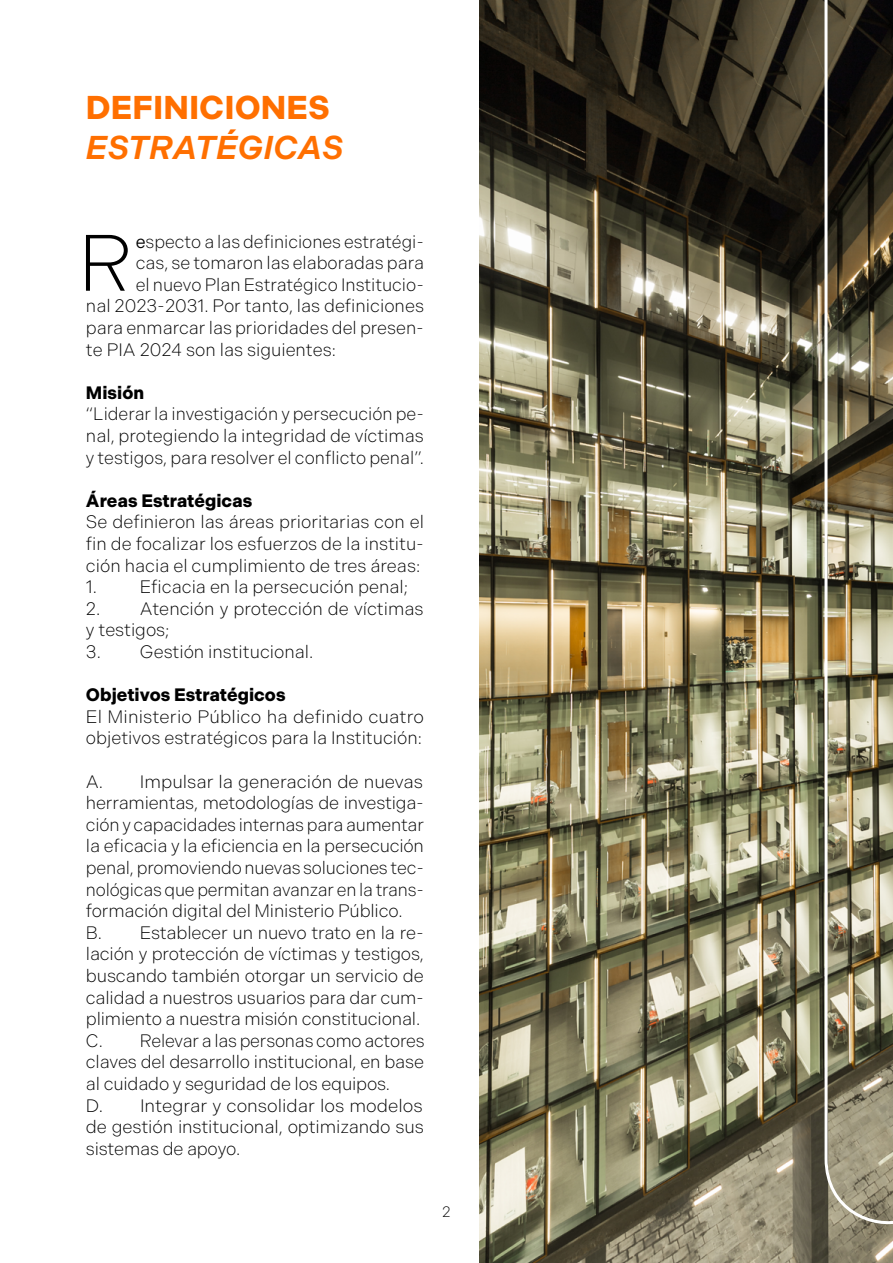
<style>
.page{position:relative;width:893px;height:1263px;background:#fff}
.page>*{position:absolute;margin:0;border:0;box-sizing:border-box;transform-origin:0 0}
.t1{font:300 79.65px "Indivisible";color:#000}
.t2{font:700 33px "Indivisible";color:#ff6f00}
.t3{font:italic 600 33px "Indivisible";color:#ff6f00}
.t4{font:300 18px/21.6px "Indivisible";letter-spacing:-.005em;color:#000}
.t5{font:700 18px "Indivisible";color:#000}
.t6{font:300 15px "Indivisible";color:#000}
.s1{font-weight:400}
</style>
<div class="page">
<img style="left:479px;top:0;width:414px;height:1263px">
<svg style="left:823px;top:0;width:70px;height:1233px;background:#706952"></svg>
<h2 class="t2" style="left:86px;top:89px;width:245px">DEFINICIONES</h2>
<h2 class="t3" style="left:86px;top:128px;width:259px">ESTRATÉGICAS</h2>
<h1 class="t1" style="left:78px;top:218px;width:56px">R</h1>
<p class="t4" style="left:136px;top:231px;width:290px"><span class="s1">e</span>specto a las definiciones estratégi-</p>
<p class="t4" style="left:136px;top:252px;width:290px">cas, se tomaron las elaboradas para</p>
<p class="t4" style="left:136px;top:274px;width:290px">el nuevo Plan Estratégico Institucio-</p>
<p class="t4" style="left:86px;top:295px;width:339px">nal 2023-2031. Por tanto, las definiciones</p>
<p class="t4" style="left:86px;top:317px;width:339px">para enmarcar las prioridades del presen-</p>
<p class="t4" style="left:86px;top:339px;width:251px">te PIA 2024 son las siguientes:</p>
<p class="t5" style="left:86px;top:382px;width:60px">Misión</p>
<p class="t4" style="left:86px;top:403px;width:339px;text-align:justify">“Liderar la investigación y persecución pe&shy;nal, protegiendo la integridad de víctimas y testigos, para resolver el conflicto penal”.</p>
<p class="t5" style="left:86px;top:490px;width:168px">Áreas Estratégicas</p>
<p class="t4" style="left:86px;top:511px;width:340px;text-align:justify">Se definieron las áreas prioritarias con el fin de focalizar los esfuerzos de la institu&shy;ción hacia el cumplimiento de tres áreas:</p>
<p class="t4" style="left:86px;top:576px;width:324px">1. Eficacia en la persecución penal;</p>
<p class="t4" style="left:86px;top:598px;width:339px">2. Atención y protección de víctimas y testigos;</p>
<p class="t4" style="left:86px;top:641px;width:229px">3. Gestión institucional.</p>
<p class="t5" style="left:86px;top:684px;width:201px">Objetivos Estratégicos</p>
<p class="t4" style="left:86px;top:706px;width:339px">El Ministerio Público ha definido cuatro objetivos estratégicos para la Institución:</p>
<p class="t4" style="left:86px;top:771px;width:340px">A. Impulsar la generación de nuevas herramientas, metodologías de investiga&shy;ción y capacidades internas para aumentar la eficacia y la eficiencia en la persecución penal, promoviendo nuevas soluciones tec&shy;nológicas que permitan avanzar en la trans&shy;formación digital del Ministerio Público.<br>B. Establecer un nuevo trato en la re&shy;lación y protección de víctimas y testigos, buscando también otorgar un servicio de calidad a nuestros usuarios para dar cum&shy;plimiento a nuestra misión constitucional.<br>C. Relevar a las personas como actores claves del desarrollo institucional, en base al cuidado y seguridad de los equipos.<br>D. Integrar y consolidar los modelos de gestión institucional, optimizando sus sistemas de apoyo.</p>
<p class="t6" style="left:442px;top:1204px;width:10px">2</p>
</div>
